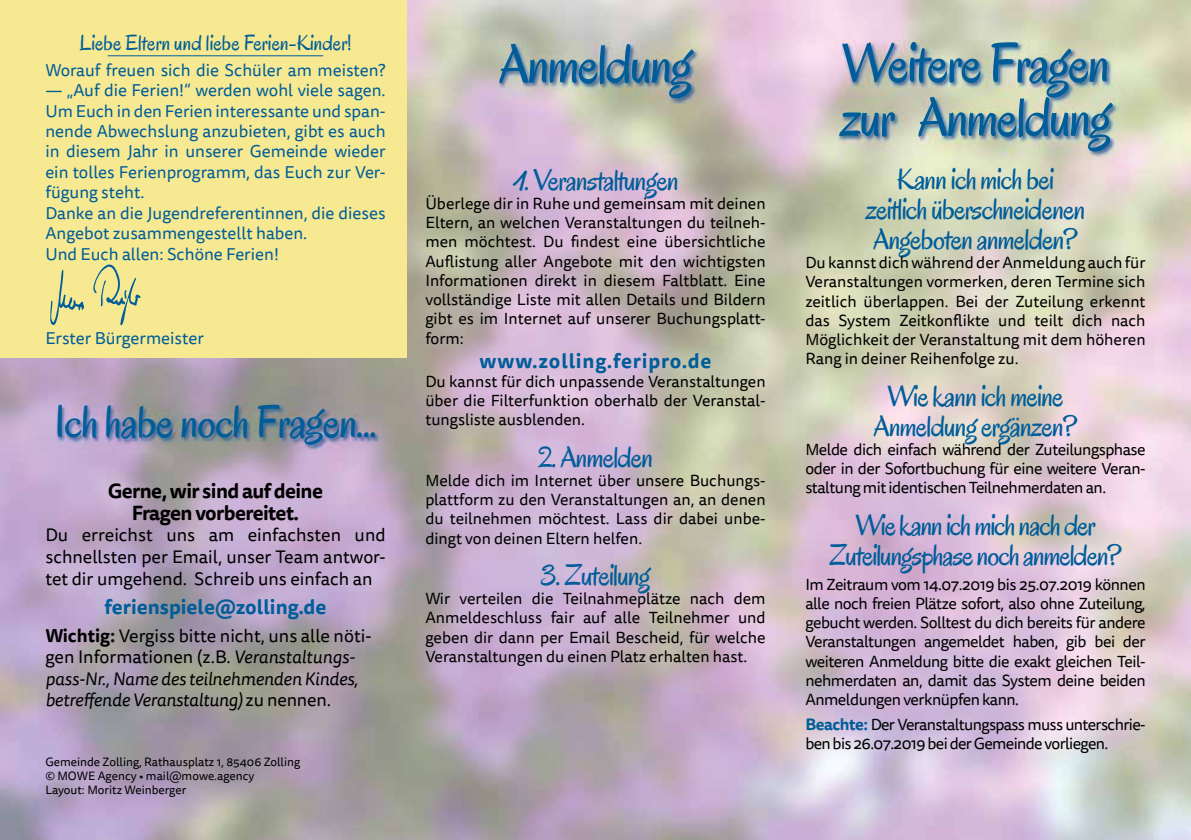
<style>
.page{position:relative;width:1191px;height:840px;background:#fff}
.page>*{position:absolute;margin:0;border:0;box-sizing:border-box;transform-origin:0 0}
.t1{font:56px/54px "Oregano";letter-spacing:-.03em;color:#005d99}
.t2{font:46px "Oregano";letter-spacing:-.02em;color:#005d99}
.t3{font:30px/30px "Oregano";letter-spacing:-.03em;color:#005d99;text-align:center}
.t4{font:22px "Oregano";color:#005d99}
.t5{font:700 20px/22px "Tisa Sans Pro";letter-spacing:-.03em;color:#000;text-align:center}
.t6{font:700 20px "Tisa Sans Pro";color:#005d99}
.t7{font:700 20px "Tisa Sans Pro";letter-spacing:.04em;color:#005d99}
.t8{font:italic 18px/21.6px "Tisa Sans Pro";letter-spacing:-.01em;color:#000}
.t9{font:18px/21.6px "Tisa Sans Pro";color:#000;text-align:justify}
.t10{font:17px/20.4px "Tisa Sans Pro";color:#005d99}
.t11{font:16px/19.2px "Tisa Sans Pro";color:#000;text-align:justify}
.t12{font:16px/19.2px "Tisa Sans Pro";letter-spacing:-.04em;color:#000}
.t13{font:12px/14.4px "Tisa Sans Pro";color:#000}
.s1{font-size:41.4px}
.s2{font-weight:700;font-style:normal}
.s3{font-style:normal}
.s4{font-weight:700;color:#005d99}
.s5{font-family:"Market OT"}
</style>
<div class="page">
<img style="left:498px;top:42px;width:201px;height:61px">
<img style="left:838px;top:41px;width:280px;height:116px">
<div style="left:0;top:0;width:406px;height:357px;background:#f6e992"></div>
<hr style="left:108px;top:55px;width:215px;height:1px;background:#005d99">
<img style="left:56px;top:403px;width:324px;height:46px">
<svg style="left:50px;top:270px;width:34px;height:55px"></svg>
<svg style="left:93px;top:264px;width:48px;height:61px"></svg>
<svg style="left:571px;top:235px;width:7px;height:12px"></svg>
<h3 class="t4" style="left:80px;top:28px;width:273px">Liebe Eltern und liebe Ferien-Kinder!</h3>
<p class="t10" style="left:45px;top:60px;width:342px">Worauf freuen sich die Schüler am meisten?</p>
<p class="t10" style="left:45px;top:80px;width:342px">— „Auf die Ferien!“ werden wohl viele sagen.<br>Um Euch in den Ferien interessante und span&shy;nende Abwechslung anzubieten, gibt es auch in diesem Jahr in unserer Gemeinde wieder ein tolles Ferienprogramm, das Euch zur Ver&shy;fügung steht.<br>Danke an die Jugendreferentinnen, die dieses Angebot zusammengestellt haben.<br>Und Euch allen: Schöne Ferien!</p>
<p class="t10" style="left:45px;top:328px;width:160px">Erster Bürgermeister</p>
<h2 class="t2" style="left:54px;top:392px;width:325px">Ich habe noch Fra<span class="s1">g</span>en...</h2>
<p class="t5" style="left:108px;top:479px;width:216px">Gerne, wir sind auf deine<br>Fragen vorbereitet.</p>
<p class="t9" style="left:45px;top:524px;width:342px">Du erreichst uns am einfachsten und schnellsten per Email, unser Team antwor&shy;tet dir umgehend. Schreib uns einfach an</p>
<p class="t6" style="left:105px;top:592px;width:223px">ferienspiele@zolling.de</p>
<p class="t8" style="left:45px;top:624px;width:328px"><span class="s2">Wichtig:</span> <span class="s3">Vergiss bitte nicht, uns alle nöti&shy;gen Informationen (z.B.</span> Veranstaltungs&shy;pass-Nr., Name des teilnehmenden Kindes, betre ende Veranstaltung) <span class="s3">zu nennen.</span></p>
<p class="t13" style="left:45px;top:754px;width:256px">Gemeinde Zolling, Rathausplatz 1, 85406 Zolling © MOWE Agency • mail@mowe.agency<br>Layout: Moritz Weinberger</p>
<h1 class="t1" style="left:498px;top:38px;width:195px">Anmeldung</h1>
<h1 class="t1" style="left:839px;top:37px;width:273px">Weitere Fragen zur Anmeldung</h1>
<h3 class="t3" style="left:865px;top:164px;width:221px">Kann ich mich bei zeitlich überschneidenen<br>Angeboten anmelden?</h3>
<p class="t11" style="left:805px;top:253px;width:342px">Du kannst dich während der Anmeldung auch für Veranstaltungen vormerken, deren Termine sich zeitlich überlappen. Bei der Zuteilung erkennt das System Zeitkon-ikte und teilt dich nach Möglichkeit der Veranstaltung mit dem höheren Rang in deiner Reihenfolge zu.</p>
<h3 class="t3" style="left:873px;top:381px;width:205px">Wie kann ich meine<br>Anmeldung ergänzen?</h3>
<p class="t11" style="left:805px;top:440px;width:342px">Melde dich einfach während der Zuteilungsphase oder in der Sofortbuchung für eine weitere Veran&shy;staltung mit identischen Teilnehmerdaten an.</p>
<h3 class="t3" style="left:829px;top:510px;width:294px">Wie kann ich mich nach der<br>Zuteilungsphase noch anmelden?</h3>
<p class="t11" style="left:805px;top:574px;width:342px">Im Zeitraum vom 14.07.2019 bis 25.07.2019 können alle noch freien Plätze sofort, also ohne Zuteilung, gebucht werden. Solltest du dich bereits für andere Veranstaltungen angemeldet haben, gib bei der weiteren Anmeldung bitte die exakt gleichen Teil&shy;nehmerdaten an, damit das System deine beiden Anmeldungen verknüpfen kann.</p>
<p class="t12" style="left:805px;top:714px;width:342px"><span class="s4">Beachte:</span> Der Veranstaltungspass muss unterschrie&shy;ben bis 26.07.2019 bei der Gemeinde vorliegen.</p>
<h3 class="t3" style="left:512px;top:165px;width:168px"><span class="s5">1</span>. Veranstaltungen</h3>
<p class="t11" style="left:425px;top:194px;width:342px">Überlege dir in Ruhe und gemeinsam mit deinen Eltern, an welchen Veranstaltungen du teilneh&shy;men möchtest. Du ndest eine übersichtliche Au-istung aller Angebote mit den wichtigsten Informationen direkt in diesem Faltblatt. Eine vollständige Liste mit allen Details und Bildern gibt es im Internet auf unserer Buchungsplatt&shy;form:</p>
<p class="t7" style="left:479px;top:345px;width:233px">www.zolling.feripro.de</p>
<p class="t11" style="left:425px;top:372px;width:342px">Du kannst für dich unpassende Veranstaltungen über die Filterfunktion oberhalb der Veranstal&shy;tungsliste ausblenden.</p>
<h3 class="t3" style="left:538px;top:442px;width:117px">2. Anmelden</h3>
<p class="t11" style="left:425px;top:471px;width:342px">Melde dich im Internet über unsere Buchungs&shy;plattform zu den Veranstaltungen an, an denen du teilnehmen möchtest. Lass dir dabei unbe&shy;dingt von deinen Eltern helfen.</p>
<h3 class="t3" style="left:540px;top:560px;width:112px">3. Zuteilung</h3>
<p class="t11" style="left:425px;top:589px;width:342px">Wir verteilen die Teilnahmeplätze nach dem Anmeldeschluss fair auf alle Teilnehmer und geben dir dann per Email Bescheid, für welche Veranstaltungen du einen Platz erhalten hast.</p>
</div>
